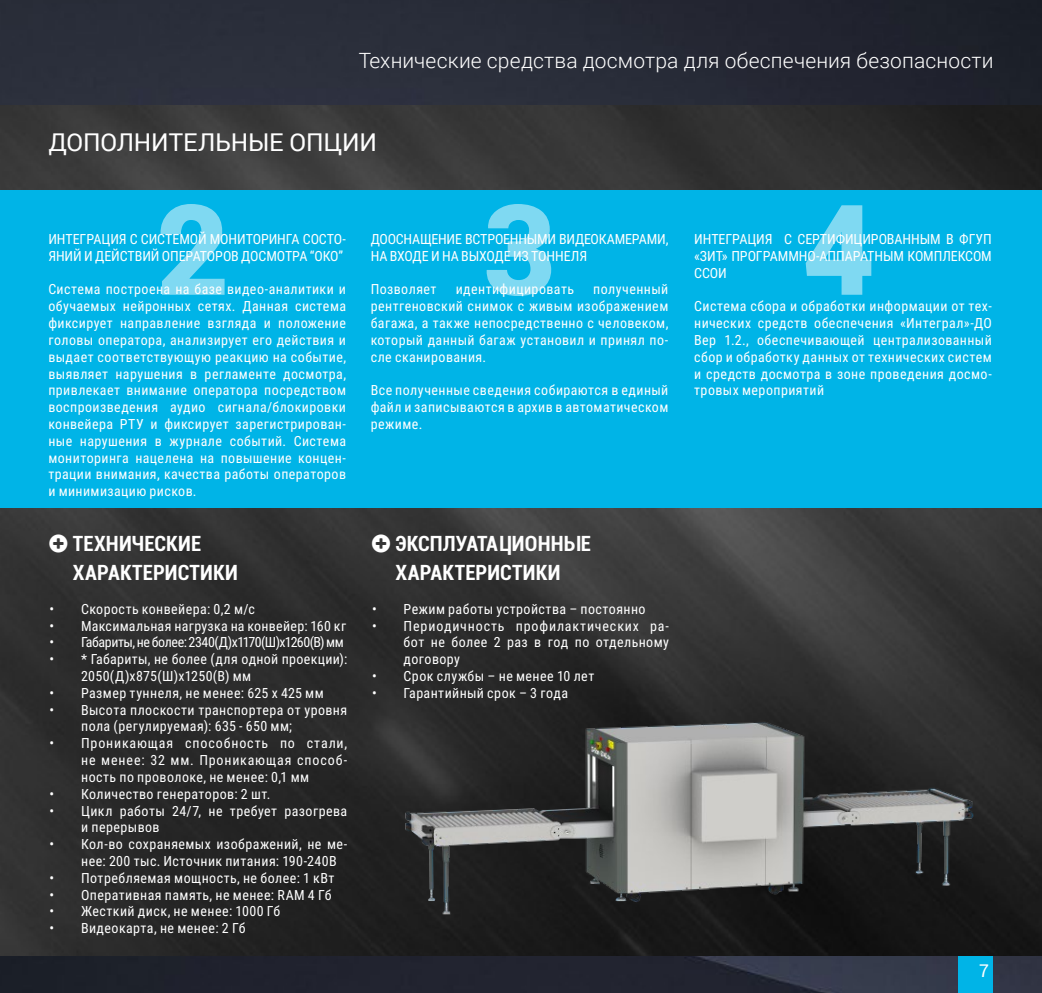
<style>
.page{position:relative;width:1042px;height:993px;background:#fff}
.page>*{position:absolute;margin:0;border:0;box-sizing:border-box;transform-origin:0 0}
.t1{font:900 125.65px "Roboto";color:#fff}
.t2{font:24.5px "Roboto";letter-spacing:-.01em;color:#fff}
.t3{font:700 condensed 21px/29.4px "Roboto";letter-spacing:.01em;color:#fff}
.t4{font:300 21px "Roboto";letter-spacing:.01em;color:#fff}
.t5{font:17.5px "Roboto";color:#fff}
.t6{font:14px/16.8px "Roboto Condensed";letter-spacing:.03em;color:#fff;text-align:justify}
.t7{font:14px/16.8px "Roboto Condensed";letter-spacing:-.01em;color:#fff}
.t8{font:14px/16.8px "Roboto Condensed";letter-spacing:-.015em;color:#fff}
.t9{font:14px "Roboto Condensed";letter-spacing:-.03em;color:#fff}
</style>
<div class="page">
<img style="left:0;top:105px;width:1042px;height:850px">
<img style="left:0;top:0;width:1042px;height:105px">
<img style="left:0;top:955px;width:1042px;height:37px">
<div style="left:958px;top:955px;width:35px;height:37px;background:#00b4e7"></div>
<div style="left:0;top:190px;width:1042px;height:317px;background:#00b4e7"></div>
<img style="left:372px;top:698px;width:621px;height:244px">
<svg style="left:50px;top:533px;width:18px;height:19px"></svg>
<svg style="left:372px;top:533px;width:18px;height:19px"></svg>
<h3 class="t4" style="left:359px;top:46px;width:636px">Технические средства досмотра для обеспечения безопасности</h3>
<h2 class="t2" style="left:48px;top:125px;width:330px">ДОПОЛНИТЕЛЬНЫЕ ОПЦИИ</h2>
<h1 class="t1" style="left:157px;top:161px;width:74px">2</h1>
<h1 class="t1" style="left:483px;top:161px;width:74px">3</h1>
<h1 class="t1" style="left:802px;top:161px;width:74px">4</h1>
<p class="t7" style="left:48px;top:230px;width:299px">ИНТЕГРАЦИЯ С СИСТЕМОЙ МОНИТОРИНГА СОСТО-<br>ЯНИЙ И ДЕЙСТВИЙ ОПЕРАТОРОВ ДОСМОТРА “ОКО”</p>
<p class="t6" style="left:48px;top:280px;width:299px">Система построена на базе видео-аналитики и обучаемых нейронных сетях. Данная система фиксирует направление взгляда и положение головы оператора, анализирует его действия и выдает соответствующую реакцию на событие, выявляет нарушения в регламенте досмотра, привлекает внимание оператора посредством воспроизведения аудио сигнала/блокировки конвейера РТУ и фиксирует зарегистрирован&shy;ные нарушения в журнале событий. Система мониторинга нацелена на повышение концен&shy;трации внимания, качества работы операторов и минимизацию рисков.</p>
<p class="t6" style="left:694px;top:230px;width:299px">ИНТЕГРАЦИЯ С СЕРТИФИЦИРОВАННЫМ В ФГУП «ЗИТ» ПРОГРАММНО-АППАРАТНЫМ КОМПЛЕКСОМ ССОИ</p>
<p class="t6" style="left:694px;top:297px;width:299px">Система сбора и обработки информации от тех&shy;нических средств обеспечения «Интеграл»-ДО Вер 1.2., обеспечивающей централизованный сбор и обработку данных от технических систем и средств досмотра в зоне проведения досмо&shy;тровых мероприятий</p>
<p class="t8" style="left:371px;top:230px;width:299px">ДООСНАЩЕНИЕ ВСТРОЕННЫМИ ВИДЕОКАМЕРАМИ,<br>НА ВХОДЕ И НА ВЫХОДЕ ИЗ ТОННЕЛЯ</p>
<p class="t6" style="left:371px;top:280px;width:67px">Позволяет</p>
<p class="t6" style="left:456px;top:280px;width:120px">идентифицировать</p>
<p class="t6" style="left:371px;top:280px;width:299px;text-indent:222px">полученный рентгеновский снимок с живым изображением багажа, а также непосредственно с человеком, который данный багаж установил и принял по&shy;сле сканирования.</p>
<p class="t6" style="left:371px;top:381px;width:299px">Все полученные сведения собираются в единый файл и записываются в архив в автоматическом режиме.</p>
<h3 class="t3" style="left:73px;top:527px;width:167px">ТЕХНИЧЕСКИЕ<br>ХАРАКТЕРИСТИКИ</h3>
<p class="t6" style="left:50px;top:599px;width:207px">• Скорость конвейера: 0,2 м/с</p>
<p class="t6" style="left:50px;top:616px;width:298px">• Максимальная нагрузка на конвейер: 160 кг</p>
<p class="t9" style="left:50px;top:632px;width:296px">• Габариты, не более: 2340(Д)х1170(Ш)x1260(В) мм</p>
<p class="t6" style="left:81px;top:650px;width:268px;text-indent:-31px">• * Габариты, не более (для одной проекции):<br>2050(Д)x875(Ш)x1250(В) мм</p>
<p class="t6" style="left:50px;top:683px;width:276px">• Размер туннеля, не менее: 625 х 425 мм</p>
<p class="t6" style="left:81px;top:700px;width:268px;text-indent:-31px">• Высота плоскости транспортера от уровня пола (регулируемая): 635 - 650 мм;</p>
<p class="t6" style="left:81px;top:734px;width:268px;text-indent:-31px">• Проникающая способность по стали, не менее: 32 мм. Проникающая способ&shy;ность по проволоке, не менее: 0,1 мм</p>
<p class="t6" style="left:50px;top:784px;width:222px">• Количество генераторов: 2 шт.</p>
<p class="t6" style="left:81px;top:801px;width:268px;text-indent:-31px">• Цикл работы 24/7, не требует разогрева и перерывов</p>
<p class="t6" style="left:81px;top:834px;width:268px;text-indent:-31px">• Кол-во сохраняемых изображений, не ме&shy;нее: 200 тыс. Источник питания: 190-240В</p>
<p class="t6" style="left:50px;top:868px;width:286px">• Потребляемая мощность, не более: 1 кВт</p>
<p class="t6" style="left:50px;top:885px;width:283px">• Оперативная память, не менее: RAM 4 Гб</p>
<p class="t6" style="left:50px;top:902px;width:232px">• Жесткий диск, не менее: 1000 Гб</p>
<p class="t6" style="left:50px;top:918px;width:197px">• Видеокарта, не менее: 2 Гб</p>
<h3 class="t3" style="left:395px;top:527px;width:197px">ЭКСПЛУАТАЦИОННЫЕ<br>ХАРАКТЕРИСТИКИ</h3>
<p class="t6" style="left:372px;top:599px;width:275px">• Режим работы устройства – постоянно</p>
<p class="t6" style="left:404px;top:616px;width:267px;text-indent:-32px">• Периодичность профилактических ра&shy;бот не более 2 раз в год по отдельному договору</p>
<p class="t6" style="left:372px;top:666px;width:224px">• Срок службы – не менее 10 лет</p>
<p class="t6" style="left:372px;top:683px;width:197px">• Гарантийный срок – 3 года</p>
<p class="t5" style="left:979px;top:958px;width:11px">7</p>
</div>
